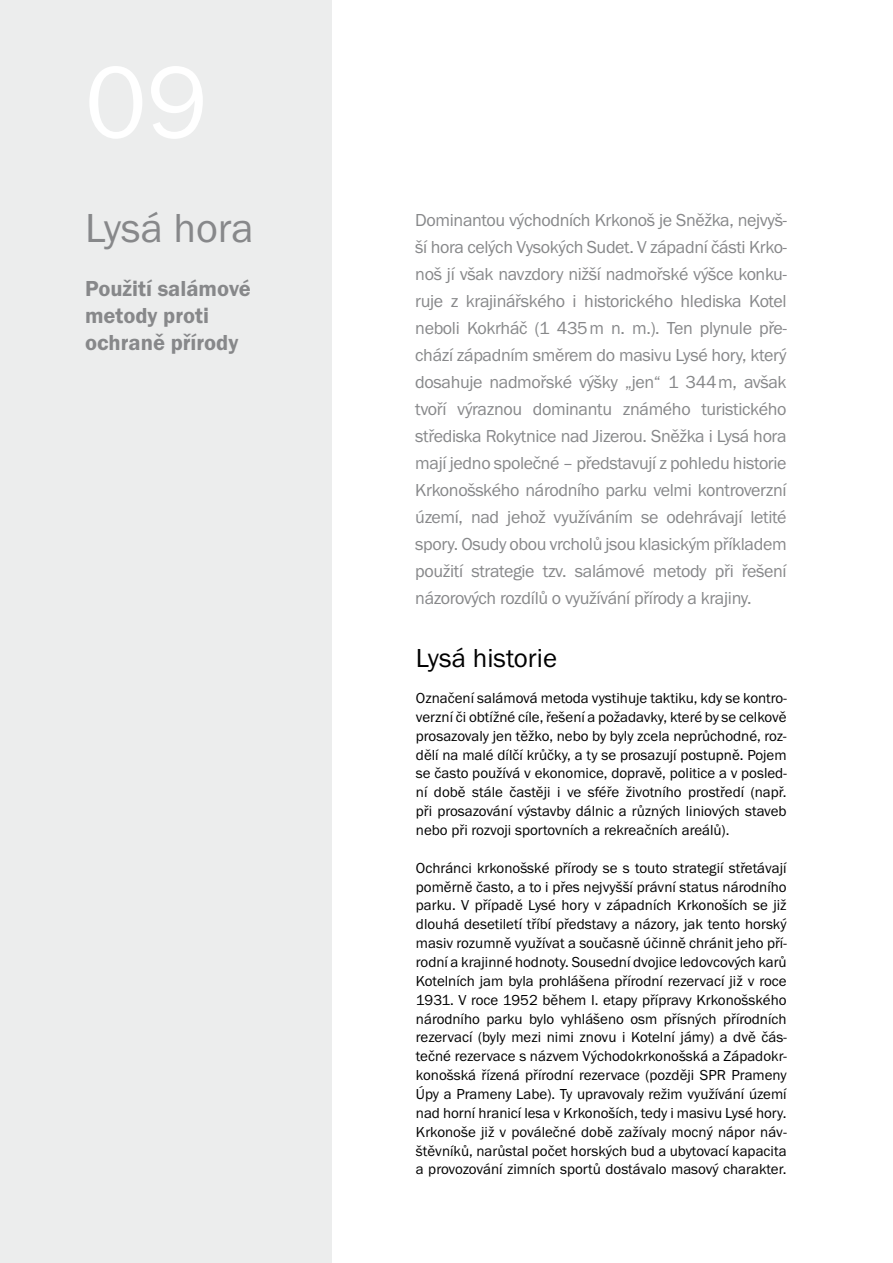
<style>
.page{position:relative;width:893px;height:1263px;background:#fff}
.page>*{position:absolute;margin:0;border:0;box-sizing:border-box;transform-origin:0 0}
.t1{font:42px "Franklin Got Itc TEE";color:#87888a}
.t2{font:27px "Franklin Got Itc TEE";color:#000}
.t3{font:600 22.5px/27px "Franklin Got Itc TEE";color:#87888a}
.t4{font:18px/27px "Franklin Got Itc TEE";letter-spacing:-.02em;color:#87888a;text-align:justify}
.t5{font:15px/18.9px "Franklin Got Itc TEE";color:#000;text-align:justify}
</style>
<div class="page">
<div style="left:0;top:0;width:332px;height:1263px;background:#eceded"></div>
<h1 class="t1" style="left:85px;top:205px;width:170px">Lysá hora</h1>
<h3 class="t3" style="left:85px;top:275px;width:167px">Použití salámové metody proti ochraně přírody</h3>
<p class="t4" style="left:415px;top:207px;width:373px">Dominantou východních Krkonoš je Sněžka, nejvyš&shy;ší hora celých Vysokých Sudet. V západní části Krko&shy;noš jí však navzdory nižší nadmořské výšce konku&shy;ruje z krajinářského i historického hlediska Kotel neboli Kokrháč (1 435m n. m.). Ten plynule pře&shy;chází západním směrem do masivu Lysé hory, který dosahuje nadmořské výšky „jen“ 1 344m, avšak tvoří výraznou dominantu známého turistického střediska Rokytnice nad Jizerou. Sněžka i Lysá hora mají jedno společné – představují z pohledu historie Krkonošského národního parku velmi kontroverzní území, nad jehož využíváním se odehrávají letité spory. Osudy obou vrcholů jsou klasickým příkladem použití strategie tzv. salámové metody při řešení názorových rozdílů o využívání přírody a krajiny.</p>
<h2 class="t2" style="left:416px;top:643px;width:143px">Lysá historie</h2>
<p class="t5" style="left:416px;top:689px;width:372px">Označení salámová metoda vystihuje taktiku, kdy se kontro&shy;verzní či obtížné cíle, řešení a požadavky, které by se celkově prosazovaly jen těžko, nebo by byly zcela neprůchodné, roz&shy;dělí na malé dílčí krůčky, a ty se prosazují postupně. Pojem se často používá v ekonomice, dopravě, politice a v posled&shy;ní době stále častěji i ve sféře životního prostředí (např. při prosazování výstavby dálnic a různých liniových staveb nebo při rozvoji sportovních a rekreačních areálů).</p>
<p class="t5" style="left:416px;top:858px;width:372px">Ochránci krkonošské přírody se s touto strategií střetávají poměrně často, a to i přes nejvyšší právní status národního parku. V případě Lysé hory v západních Krkonoších se již dlouhá desetiletí tříbí představy a názory, jak tento horský masiv rozumně využívat a současně účinně chránit jeho pří&shy;rodní a krajinné hodnoty. Sousední dvojice ledovcových karů Kotelních jam byla prohlášena přírodní rezervací již v roce 1931. V roce 1952 během I. etapy přípravy Krkonošského národního parku bylo vyhlášeno osm přísných přírodních rezervací (byly mezi nimi znovu i Kotelní jámy) a dvě čás&shy;tečné rezervace s názvem Východokrkonošská a Západokr&shy;konošská řízená přírodní rezervace (později SPR Prameny Úpy a Prameny Labe). Ty upravovaly režim využívání území nad horní hranicí lesa v Krkonoších, tedy i masivu Lysé hory.<br>Krkonoše již v poválečné době zažívaly mocný nápor náv&shy;štěvníků, narůstal počet horských bud a ubytovací kapacita a provozování zimních sportů dostávalo masový charakter.</p>
</div>
